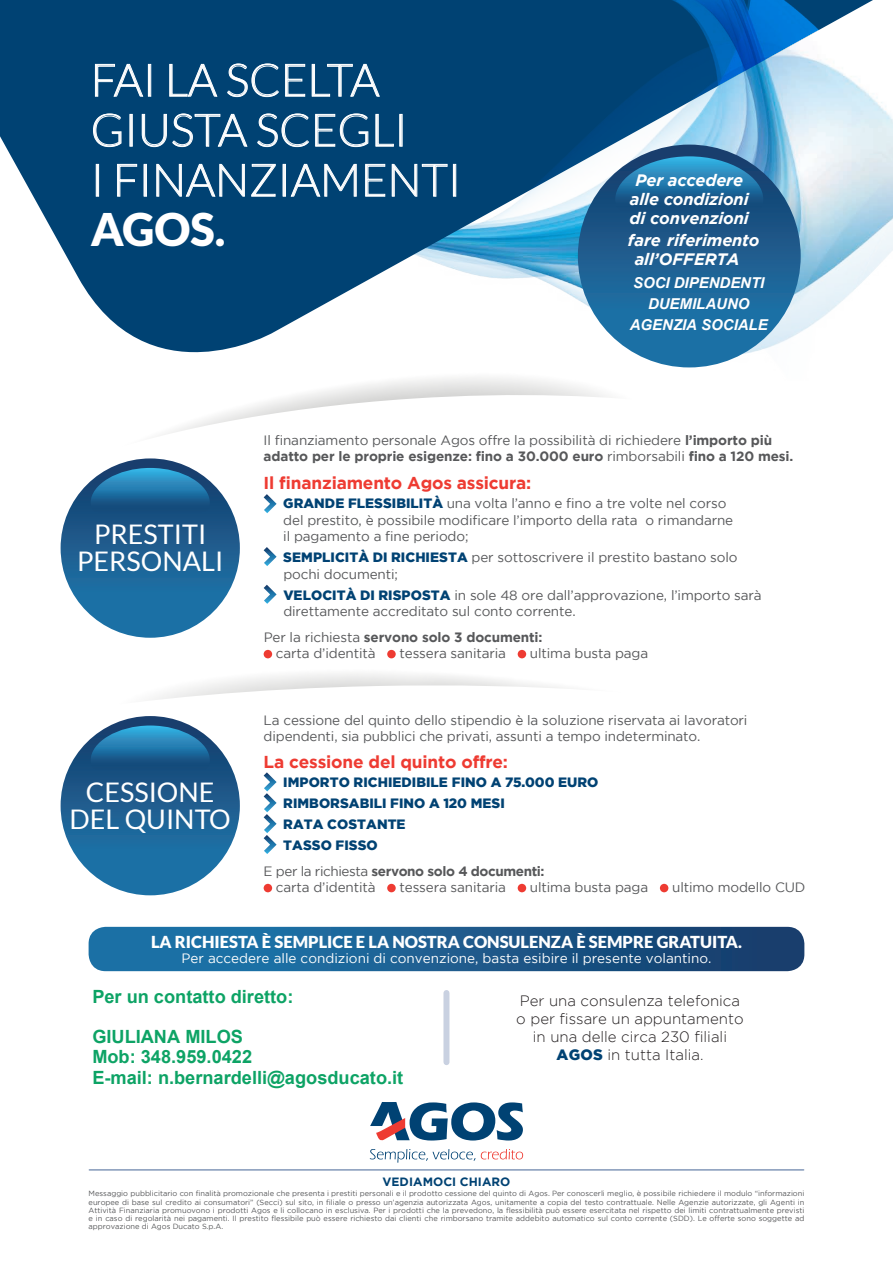
<style>
.page{position:relative;width:893px;height:1263px;background:#fff}
.page>*{position:absolute;margin:0;border:0;box-sizing:border-box;transform-origin:0 0}
.t1{font:300 45px/49.9px "Lato";color:#fff}
.t2{font:900 45px "Lato";color:#fff}
.t3{font:27px/27px "Lato";color:#fff;text-align:center}
.t4{font:700 18.15px/20.4px "Arial";color:#0da365}
.t5{font:700 17.25px "Gotham";letter-spacing:-.01em;color:#ee3b32}
.t6{font:italic 700 16.5px/18.9px "Gotham";letter-spacing:-.01em;color:#fff;text-align:center}
.t7{font:900 16.5px "Lato";color:#fff}
.t8{font:300 15px/18px "Gotham";color:#231f20;text-align:center}
.t9{font:italic 700 15px/20.7px "Arial";color:#fff;text-align:center}
.t10{font:13.5px/16.5px "Gotham";letter-spacing:-.01em;color:#57585a}
.t11{font:900 13.5px/21px "Gotham";letter-spacing:.005em;color:#004273}
.t12{font:13.5px "Gotham";color:#fff}
.t13{font:700 12px "Gotham";letter-spacing:.005em;color:#004273}
.t14{font:7.5px/8.2px "Gotham";color:#57585a;text-align:justify}
.s1{font-weight:700}
.s2{font-weight:900;color:#004273}
</style>
<div class="page">
<svg style="left:370px;top:1102px;width:153px;height:38px"></svg>
<svg style="left:370px;top:1149px;width:153px;height:13px"></svg>
<hr style="left:89px;top:1169px;width:715px;height:1px;background:#8398b9">
<svg style="left:0;top:0;width:893px;height:334px;fill:#004273"></svg>
<img style="left:483px;top:0;width:390px;height:368px">
<svg style="left:152px;top:649px;width:409px;height:51px"></svg>
<svg style="left:119px;top:334px;width:550px;height:130px"></svg>
<div style="left:264px;top:650px;width:8px;height:8px;background:#ee3b32;border-radius:50%"></div>
<div style="left:387px;top:650px;width:9px;height:8px;background:#ee3b32;border-radius:50%"></div>
<div style="left:518px;top:650px;width:8px;height:8px;background:#ee3b32;border-radius:50%"></div>
<div style="left:264px;top:884px;width:8px;height:8px;background:#ee3b32;border-radius:50%"></div>
<div style="left:387px;top:884px;width:9px;height:8px;background:#ee3b32;border-radius:50%"></div>
<div style="left:518px;top:884px;width:8px;height:8px;background:#ee3b32;border-radius:50%"></div>
<div style="left:660px;top:884px;width:8px;height:8px;background:#ee3b32;border-radius:50%"></div>
<svg style="left:61px;top:458px;width:179px;height:180px;background:#1d6295"></svg>
<svg style="left:91px;top:468px;width:119px;height:47px;background:#276e9e"></svg>
<div style="left:61px;top:716px;width:179px;height:179px;background:linear-gradient(to bottom,#1f4370,#1b78ae);border-radius:90px"></div>
<svg style="left:91px;top:725px;width:119px;height:47px;background:#286f9e"></svg>
<svg style="left:95px;top:64px;width:48px;height:35px;background:#2c638b"></svg>
<div style="left:148px;top:64px;width:3px;height:33px;border:1px solid #fff"></div>
<svg style="left:169px;top:64px;width:49px;height:35px;background:#275f88"></svg>
<svg style="left:227px;top:63px;width:52px;height:34px;background:#286089"></svg>
<svg style="left:285px;top:64px;width:20px;height:33px"></svg>
<svg style="left:312px;top:64px;width:68px;height:35px;background:#275f88"></svg>
<svg style="left:93px;top:113px;width:29px;height:34px"></svg>
<div style="left:130px;top:114px;width:3px;height:33px;border:1px solid #fff"></div>
<svg style="left:142px;top:113px;width:106px;height:36px;background:#265e87"></svg>
<svg style="left:257px;top:113px;width:52px;height:34px;background:#286089"></svg>
<svg style="left:315px;top:113px;width:53px;height:34px;background:#30658d"></svg>
<svg style="left:375px;top:114px;width:19px;height:33px"></svg>
<div style="left:96px;top:164px;width:3px;height:33px;border:1px solid #fff"></div>
<svg style="left:117px;top:164px;width:20px;height:33px"></svg>
<div style="left:144px;top:164px;width:3px;height:33px;border:1px solid #fff"></div>
<svg style="left:156px;top:164px;width:89px;height:35px;background:#2e638c"></svg>
<svg style="left:251px;top:164px;width:25px;height:33px"></svg>
<div style="left:283px;top:164px;width:3px;height:33px;border:1px solid #fff"></div>
<svg style="left:290px;top:164px;width:67px;height:35px;background:#2c628b"></svg>
<svg style="left:365px;top:164px;width:20px;height:33px"></svg>
<svg style="left:392px;top:164px;width:56px;height:33px;background:#296089"></svg>
<div style="left:453px;top:164px;width:3px;height:33px;border:1px solid #fff"></div>
<div style="left:578px;top:145px;width:223px;height:222px;background:linear-gradient(to bottom,#183e6c,#1e79af);border-radius:111px"></div>
<svg style="left:615px;top:156px;width:148px;height:59px;background:#256c9d"></svg>
<svg style="left:89px;top:927px;width:715px;height:44px;background:#1c5c8e"></svg>
<div style="left:443px;top:993px;width:6px;height:69px;background:#c9d1e1"></div>
<svg style="left:264px;top:494px;width:13px;height:19px"></svg>
<svg style="left:264px;top:547px;width:13px;height:19px"></svg>
<svg style="left:264px;top:585px;width:13px;height:19px"></svg>
<svg style="left:264px;top:772px;width:13px;height:82px"></svg>
<h1 class="t1" style="left:91px;top:55px;width:372px">FAI LA SCELTA<br>GIUSTA SCEGLI<br>I FINANZIAMENTI</h1>
<h1 class="t2" style="left:91px;top:203px;width:136px">AGOS.</h1>
<p class="t6" style="left:630px;top:171px;width:121px">Per accedere alle condizioni di convenzioni</p>
<p class="t6" style="left:635px;top:230px;width:127px;text-align:left;text-indent:-7px">fare riferimento all’OFFERTA</p>
<p class="t9" style="left:630px;top:273px;width:139px">SOCI DIPENDENTI<br>DUEMILAUNO<br>AGENZIA SOCIALE</p>
<h2 class="t3" style="left:77px;top:521px;width:148px">PRESTITI<br>PERSONALI</h2>
<h2 class="t3" style="left:70px;top:778px;width:163px">CESSIONE<br>DEL QUINTO</h2>
<p class="t10" style="left:264px;top:431px;width:531px">Il fi nanziamento personale Agos offre la possibilità di richiedere <span class="s1">l’importo più adatto per le proprie esigenze: fino a 30.000 euro</span> rimborsabili <span class="s1">fino a 120 mesi.</span></p>
<p class="t5" style="left:264px;top:473px;width:269px">Il finanziamento Agos assicura:</p>
<p class="t10" style="left:283px;top:495px;width:451px"><span class="s2">GRANDE FLESSIBILITÀ</span> una volta l’anno e fi no a tre volte nel corso del prestito, è possibile modificare l’importo della rata o rimandarne il pagamento a fi ne periodo;</p>
<p class="t10" style="left:283px;top:549px;width:456px"><span class="s2">SEMPLICITÀ DI RICHIESTA</span> per sottoscrivere il prestito bastano solo pochi documenti;</p>
<p class="t10" style="left:283px;top:587px;width:480px"><span class="s2">VELOCITÀ DI RISPOSTA</span> in sole 48 ore dall’approvazione, l’importo sarà direttamente accreditato sul conto corrente.</p>
<p class="t10" style="left:276px;top:629px;width:268px;text-indent:-12px">Per la richiesta <span class="s1">servono solo 3 documenti: </span>carta d’identità</p>
<p class="t10" style="left:399px;top:645px;width:108px">tessera sanitaria</p>
<p class="t10" style="left:530px;top:645px;width:120px">ultima busta paga</p>
<p class="t10" style="left:264px;top:711px;width:485px">La cessione del quinto dello stipendio è la soluzione riservata ai lavoratori dipendenti, sia pubblici che privati, assunti a tempo indeterminato.</p>
<p class="t5" style="left:264px;top:752px;width:246px">La cessione del quinto offre:</p>
<p class="t11" style="left:283px;top:772px;width:317px">IMPORTO RICHIEDIBILE FINO A 75.000 EURO<br>RIMBORSABILI FINO A 120 MESI<br>RATA COSTANTE<br>TASSO FISSO</p>
<p class="t10" style="left:276px;top:863px;width:270px;text-indent:-12px">E per la richiesta <span class="s1">servono solo 4 documenti: </span>carta d’identità</p>
<p class="t10" style="left:399px;top:879px;width:108px">tessera sanitaria</p>
<p class="t10" style="left:530px;top:879px;width:120px">ultima busta paga</p>
<p class="t10" style="left:672px;top:879px;width:135px">ultimo modello CUD</p>
<p class="t7" style="left:151px;top:932px;width:592px">LA RICHIESTA È SEMPLICE E LA NOSTRA CONSULENZA È SEMPRE GRATUITA.</p>
<p class="t12" style="left:181px;top:951px;width:532px">Per accedere alle condizioni di convenzione, basta esibire il presente volantino.</p>
<p class="t8" style="left:516px;top:991px;width:229px">Per una consulenza telefonica o per fissare un appuntamento in una delle circa 230 filiali<br><span class="s2">AGOS</span> in tutta Italia.</p>
<h3 class="t4" style="left:92px;top:986px;width:203px">Per un contatto diretto:</h3>
<h3 class="t4" style="left:92px;top:1026px;width:312px">GIULIANA MILOS<br>Mob: 348.959.0422<br>E-mail: n.bernardelli@agosducato.it</h3>
<p class="t13" style="left:382px;top:1174px;width:129px">VEDIAMOCI CHIARO</p>
<p class="t14" style="left:89px;top:1189px;width:717px">Messaggio pubblicitario con finalità promozionale che presenta i prestiti personali e il prodotto cessione del quinto di Agos. Per conoscerli meglio, è possibile richiedere il modulo “informazioni europee di base sul credito ai consumatori” (Secci) sul sito, in filiale o presso un’agenzia autorizzata Agos, unitamente a copia del testo contrattuale. Nelle Agenzie autorizzate, gli Agenti in Attività Finanziaria promuovono i prodotti Agos e li collocano in esclusiva. Per i prodotti che la prevedono, la flessibilità può essere esercitata nel rispetto dei limiti contrattualmente previsti e in caso di regolarità nei pagamenti. Il prestito flessibile può essere richiesto dai clienti che rimborsano tramite addebito automatico sul conto corrente (SDD). Le offerte sono soggette ad approvazione di Agos Ducato S.p.A.</p>
</div>
